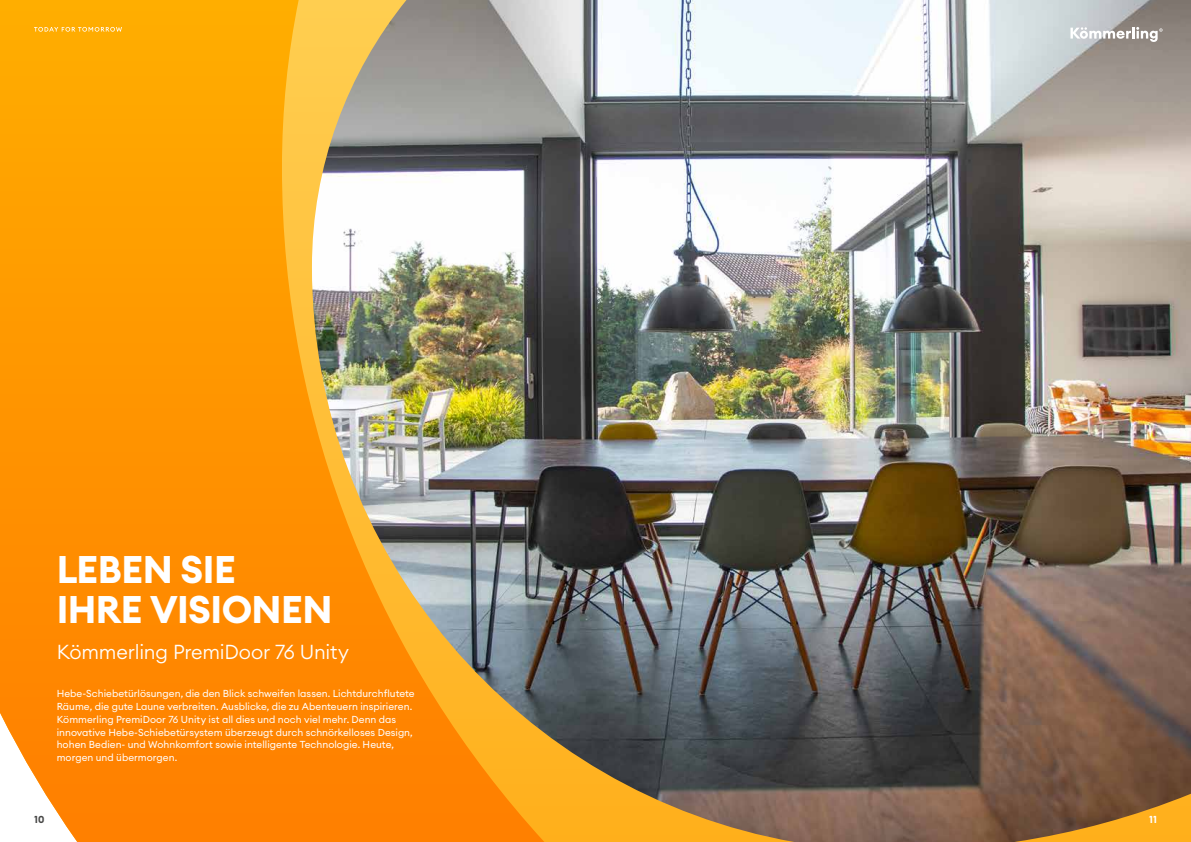
<style>
.page{position:relative;width:1191px;height:842px;background:#fff}
.page>*{position:absolute;margin:0;border:0;box-sizing:border-box;transform-origin:0 0}
.t1{font:700 38px/40px "Euclid Circular A";letter-spacing:-.015em;color:#fff}
.t2{font:300 20px "Euclid Circular A";letter-spacing:-.01em;color:#fff}
.t3{font:10px/12.8px "Euclid Circular A";color:#fff}
.t4{font:700 10px "Euclid Circular A";color:#474746}
.t5{font:700 10px "Euclid Circular A";color:#fff}
</style>
<div class="page">
<img style="left:544px;top:0;width:647px;height:842px">
<svg style="left:0;top:0;width:544px;height:842px;background:#e49b31"></svg>
<svg style="left:1070px;top:27px;width:92px;height:15px"></svg>
<svg style="left:34px;top:27px;width:88px;height:5px"></svg>
<h1 class="t1" style="left:57px;top:550px;width:277px">LEBEN SIE<br>IHRE VISIONEN</h1>
<h2 class="t2" style="left:57px;top:639px;width:293px">Kömmerling PremiDoor 76 Unity</h2>
<p class="t3" style="left:57px;top:687px;width:359px">Hebe-Schiebetürlösungen, die den Blick schweifen lassen. Lichtdurchflutete Räume, die gute Laune verbreiten. Ausblicke, die zu Abenteuern inspirieren.<br>Kömmerling PremiDoor 76 Unity ist all dies und noch viel mehr. Denn das innovative Hebe-Schiebetürsystem überzeugt durch schnörkelloses Design, hohen Bedien- und Wohnkomfort sowie intelligente Technologie. Heute, morgen und übermorgen.</p>
<p class="t4" style="left:34px;top:813px;width:12px">10</p>
<p class="t5" style="left:1149px;top:813px;width:9px">11</p>
</div>
